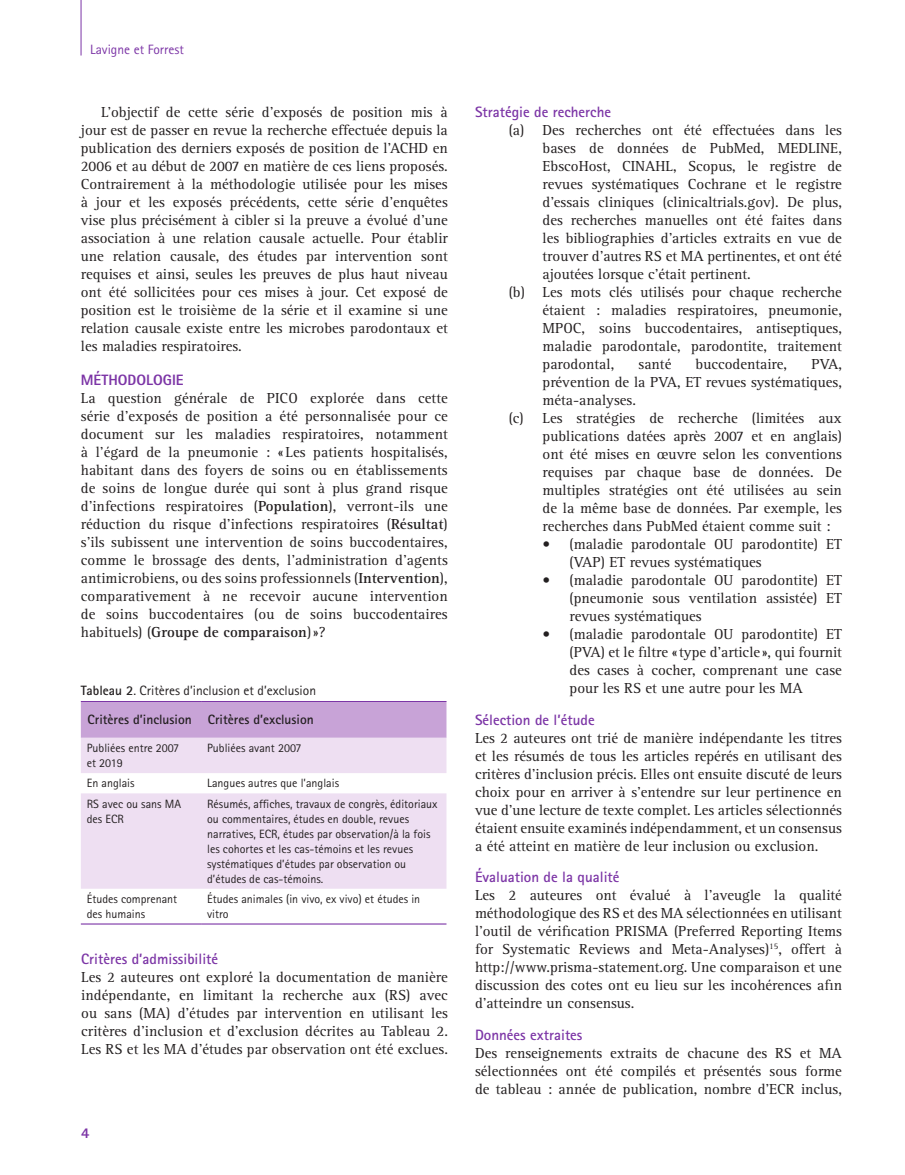
<style>
.page{position:relative;width:905px;height:1175px;background:#fff}
.page>*{position:absolute;margin:0;border:0;box-sizing:border-box;transform-origin:0 0}
.Body{font:15px/18px "Rotis Serif Std";color:#231f20;text-align:justify}
.subheading_2{font:700 15px "Rotis Sans Serif Std";color:#7c35a6}
.subheading_1{font:800 15px "Rotis Sans Serif Std";color:#7c35a6}
.Table_caption{font:13.5px "Rotis Sans Serif Std";color:#231f20}
.Table_Body{font:700 13.5px "Rotis Sans Serif Std";color:#231f20}
.t1{font:13.5px "Rotis Sans Serif Std";color:#7c35a6}
.Table_Body-2{font:12px/15px "Rotis Sans Serif Std";color:#231f20}
.s1{font-weight:700}
</style>
<div class="page">
<hr style="left:81px;top:0;width:1px;height:56px;background:#7c35a6">
<div style="left:81px;top:702px;width:365px;height:36px;background:#c8a3d7"></div>
<svg style="left:81px;top:738px;width:365px;height:150px;background:#f0e3f3"></svg>
<hr style="left:81px;top:701px;width:120px;height:1px;background:#7c35a6">
<hr style="left:201px;top:701px;width:245px;height:1px;background:#7c35a6">
<hr style="left:81px;top:923px;width:120px;height:1px;background:#7c35a6">
<hr style="left:201px;top:923px;width:245px;height:1px;background:#7c35a6">
<p class="t1" style="left:90px;top:41px;width:95px">Lavigne et Forrest</p>
<p class="Body" style="left:81px;top:103px;width:368px;text-indent:20px">L’objectif de cette série d’exposés de position mis à jour est de passer en revue la recherche effectuée depuis la publication des derniers exposés de position de l’ACHD en 2006 et au début de 2007 en matière de ces liens proposés.<br>Contrairement à la méthodologie utilisée pour les mises à jour et les exposés précédents, cette série d’enquêtes vise plus précisément à cibler si la preuve a évolué d’une association à une relation causale actuelle. Pour établir une relation causale, des études par intervention sont requises et ainsi, seules les preuves de plus haut niveau ont été sollicitées pour ces mises à jour. Cet exposé de position est le troisième de la série et il examine si une relation causale existe entre les microbes parodontaux et les maladies respiratoires.</p>
<p class="subheading_1" style="left:81px;top:370px;width:104px">MÉTHODOLOGIE</p>
<p class="Body" style="left:81px;top:389px;width:368px">La question générale de PICO explorée dans cette série d’exposés de position a été personnalisée pour ce document sur les maladies respiratoires, notamment à l’égard de la pneumonie : « Les patients hospitalisés, habitant dans des foyers de soins ou en établissements de soins de longue durée qui sont à plus grand risque d’infections respiratoires (<span class="s1">Population</span>), verront-ils une réduction du risque d’infections respiratoires (<span class="s1">Résultat</span>) s’ils subissent une intervention de soins buccodentaires, comme le brossage des dents, l’administration d’agents antimicrobiens, ou des soins professionnels (<span class="s1">Intervention</span>), comparativement à ne recevoir aucune intervention de soins buccodentaires (ou de soins buccodentaires habituels) (<span class="s1">Groupe de comparaison</span>)»?</p>
<p class="Table_caption" style="left:81px;top:682px;width:237px"><span class="s1">Tableau 2</span>. Critères d’inclusion et d’exclusion</p>
<p class="Table_Body" style="left:88px;top:711px;width:106px">Critères d’inclusion</p>
<p class="Table_Body" style="left:208px;top:711px;width:107px">Critères d’exclusion</p>
<p class="Table_Body-2" style="left:87px;top:740px;width:94px">Publiées entre 2007 et 2019</p>
<p class="Table_Body-2" style="left:207px;top:740px;width:96px">Publiées avant 2007</p>
<p class="Table_Body-2" style="left:87px;top:775px;width:49px">En anglais</p>
<p class="Table_Body-2" style="left:207px;top:775px;width:133px">Langues autres que l’anglais</p>
<p class="Table_Body-2" style="left:87px;top:796px;width:96px">RS avec ou sans MA des ECR</p>
<p class="Table_Body-2" style="left:207px;top:796px;width:232px">Résumés, affiches, travaux de congrès, éditoriaux ou commentaires, études en double, revues narratives, ECR, études par observation/à la fois les cohortes et les cas-témoins et les revues systématiques d’études par observation ou d’études de cas-témoins.</p>
<p class="Table_Body-2" style="left:87px;top:891px;width:92px">Études comprenant des humains</p>
<p class="Table_Body-2" style="left:207px;top:891px;width:215px">Études animales (in vivo, ex vivo) et études in vitro</p>
<p class="subheading_2" style="left:81px;top:949px;width:138px">Critères d’admissibilité</p>
<p class="Body" style="left:81px;top:968px;width:368px">Les 2 auteures ont exploré la documentation de manière indépendante, en limitant la recherche aux (RS) avec ou sans (MA) d’études par intervention en utilisant les critères d’inclusion et d’exclusion décrites au Tableau 2.<br>Les RS et les MA d’études par observation ont été exclues.</p>
<p class="subheading_1" style="left:81px;top:1123px;width:10px">4</p>
<p class="subheading_2" style="left:475px;top:102px;width:138px">Stratégie de recherche</p>
<p class="Body" style="left:542px;top:121px;width:301px;text-indent:-34px">(a) Des recherches ont été effectuées dans les bases de données de PubMed, MEDLINE, EbscoHost, CINAHL, Scopus, le registre de revues systématiques Cochrane et le registre d’essais cliniques (clinicaltrials.gov). De plus, des recherches manuelles ont été faites dans les bibliographies d’articles extraits en vue de trouver d’autres RS et MA pertinentes, et ont été ajoutées lorsque c’était pertinent.</p>
<p class="Body" style="left:542px;top:283px;width:301px;text-indent:-34px">(b) Les mots clés utilisés pour chaque recherche étaient : maladies respiratoires, pneumonie, MPOC, soins buccodentaires, antiseptiques, maladie parodontale, parodontite, traitement parodontal,</p>
<p class="Body" style="left:638px;top:355px;width:34px">santé</p>
<p class="Body" style="left:695px;top:355px;width:93px">buccodentaire,</p>
<p class="Body" style="left:542px;top:355px;width:301px;text-indent:269px">PVA, prévention de la PVA, ET revues systématiques, méta-analyses.</p>
<p class="Body" style="left:542px;top:409px;width:301px;text-indent:-34px">(c) Les stratégies de recherche (limitées aux publications datées après 2007 et en anglais) ont été mises en œuvre selon les conventions requises par chaque base de données. De multiples stratégies ont été utilisées au sein de la même base de données. Par exemple, les recherches dans PubMed étaient comme suit :</p>
<p class="Body" style="left:569px;top:535px;width:274px;text-indent:-27px">• (maladie parodontale OU parodontite) ET (VAP) ET revues systématiques</p>
<p class="Body" style="left:569px;top:571px;width:274px;text-indent:-27px">• (maladie parodontale OU parodontite) ET (pneumonie sous ventilation assistée) ET revues systématiques</p>
<p class="Body" style="left:569px;top:625px;width:274px;text-indent:-27px">• (maladie parodontale OU parodontite) ET (PVA) et le filtre «type d’article », qui fournit des cases à cocher, comprenant une case pour les RS et une autre pour les MA</p>
<p class="subheading_2" style="left:475px;top:710px;width:121px">Sélection de l’étude</p>
<p class="Body" style="left:475px;top:729px;width:368px">Les 2 auteures ont trié de manière indépendante les titres et les résumés de tous les articles repérés en utilisant des critères d’inclusion précis. Elles ont ensuite discuté de leurs choix pour en arriver à s’entendre sur leur pertinence en vue d’une lecture de texte complet. Les articles sélectionnés étaient ensuite examinés indépendamment, et un consensus a été atteint en matière de leur inclusion ou exclusion.</p>
<p class="subheading_2" style="left:475px;top:867px;width:146px">Évaluation de la qualité</p>
<p class="Body" style="left:475px;top:886px;width:368px">Les 2 auteures ont évalué à l’aveugle la qualité méthodologique des RS et des MA sélectionnées en utilisant l’outil de vérification PRISMA (Preferred Reporting Items for Systematic Reviews and Meta-Analyses)<sup>15</sup>, offert à http://www.prisma-statement.org. Une comparaison et une discussion des cotes ont eu lieu sur les incohérences afin d’atteindre un consensus.</p>
<p class="subheading_2" style="left:475px;top:1025px;width:109px">Données extraites</p>
<p class="Body" style="left:475px;top:1044px;width:368px">Des renseignements extraits de chacune des RS et MA sélectionnées ont été compilés et présentés sous forme de tableau : année de publication, nombre d’ECR inclus,</p>
</div>
